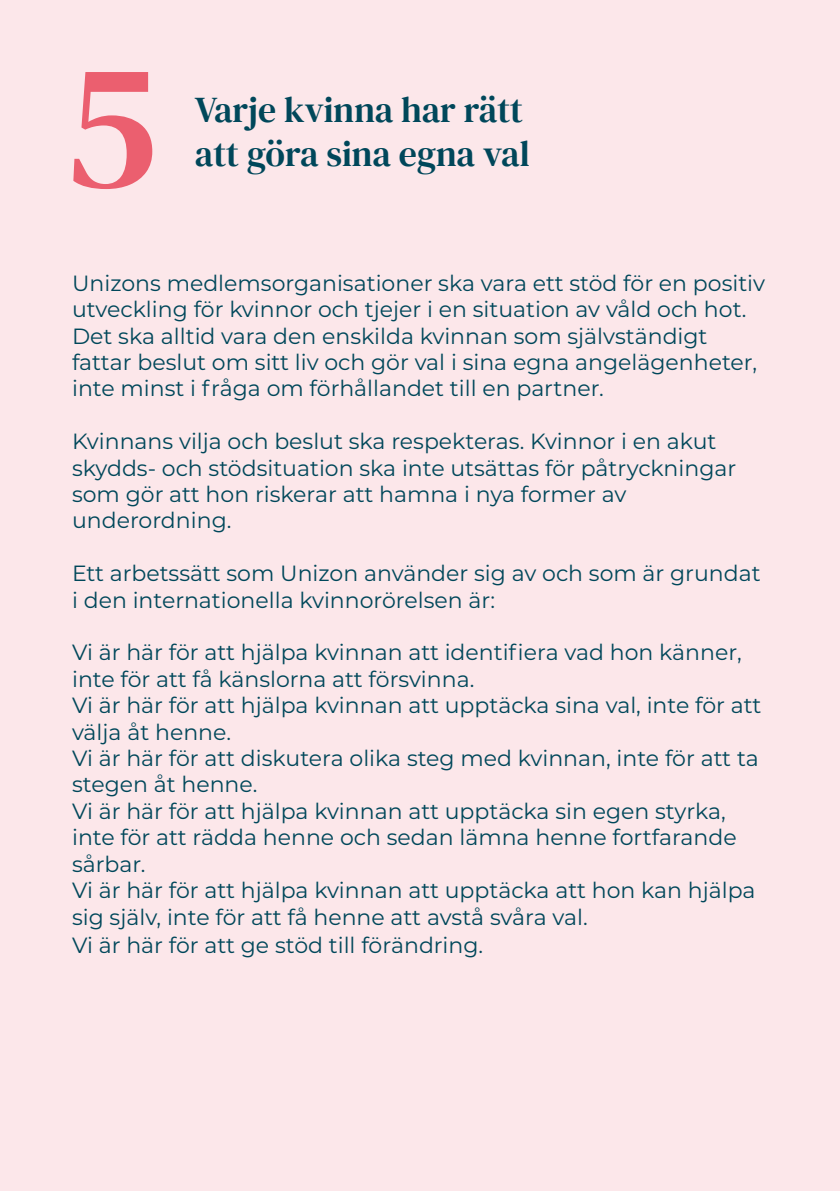
<style>
.page{position:relative;width:840px;height:1191px;background:#fff}
.page>*{position:absolute;margin:0;border:0;box-sizing:border-box;transform-origin:0 0}
.t1{font:180px "DM Serif Text";color:#eb5f6f}
.t2{font:36px "DM Serif Text";color:#00475a}
.t3{font:22px/26.4px "Montserrat";color:#00475a}
</style>
<div class="page">
<div style="left:0;top:0;width:839px;height:1191px;background:#fce7ea"></div>
<p class="t1" style="left:63px;top:21px;width:97px">5</p>
<p class="t2" style="left:195px;top:89px;width:329px">Varje kvinna har rätt</p>
<p class="t2" style="left:195px;top:132px;width:336px">att göra sina egna val</p>
<p class="t3" style="left:72px;top:269px;width:694px">Unizons medlemsorganisationer ska vara ett stöd för en positiv utveckling för kvinnor och tjejer i en situation av våld och hot.<br>Det ska alltid vara den enskilda kvinnan som självständigt fattar beslut om sitt liv och gör val i sina egna angelägenheter, inte minst i fråga om förhållandet till en partner.</p>
<p class="t3" style="left:72px;top:427px;width:665px">Kvinnans vilja och beslut ska respekteras. Kvinnor i en akut skydds- och stödsituation ska inte utsättas för påtryckningar som gör att hon riskerar att hamna i nya former av underordning.</p>
<p class="t3" style="left:72px;top:559px;width:689px">Ett arbetssätt som Unizon använder sig av och som är grundat i den internationella kvinnorörelsen är:</p>
<p class="t3" style="left:72px;top:638px;width:670px">Vi är här för att hjälpa kvinnan att identifiera vad hon känner, inte för att få känslorna att försvinna.</p>
<p class="t3" style="left:72px;top:691px;width:690px">Vi är här för att hjälpa kvinnan att upptäcka sina val, inte för att välja åt henne.</p>
<p class="t3" style="left:72px;top:744px;width:688px">Vi är här för att diskutera olika steg med kvinnan, inte för att ta stegen åt henne.</p>
<p class="t3" style="left:72px;top:797px;width:665px">Vi är här för att hjälpa kvinnan att upptäcka sin egen styrka, inte för att rädda henne och sedan lämna henne fortfarande sårbar.</p>
<p class="t3" style="left:72px;top:876px;width:684px">Vi är här för att hjälpa kvinnan att upptäcka att hon kan hjälpa sig själv, inte för att få henne att avstå svåra val.</p>
<p class="t3" style="left:72px;top:931px;width:412px">Vi är här för att ge stöd till förändring.</p>
</div>
